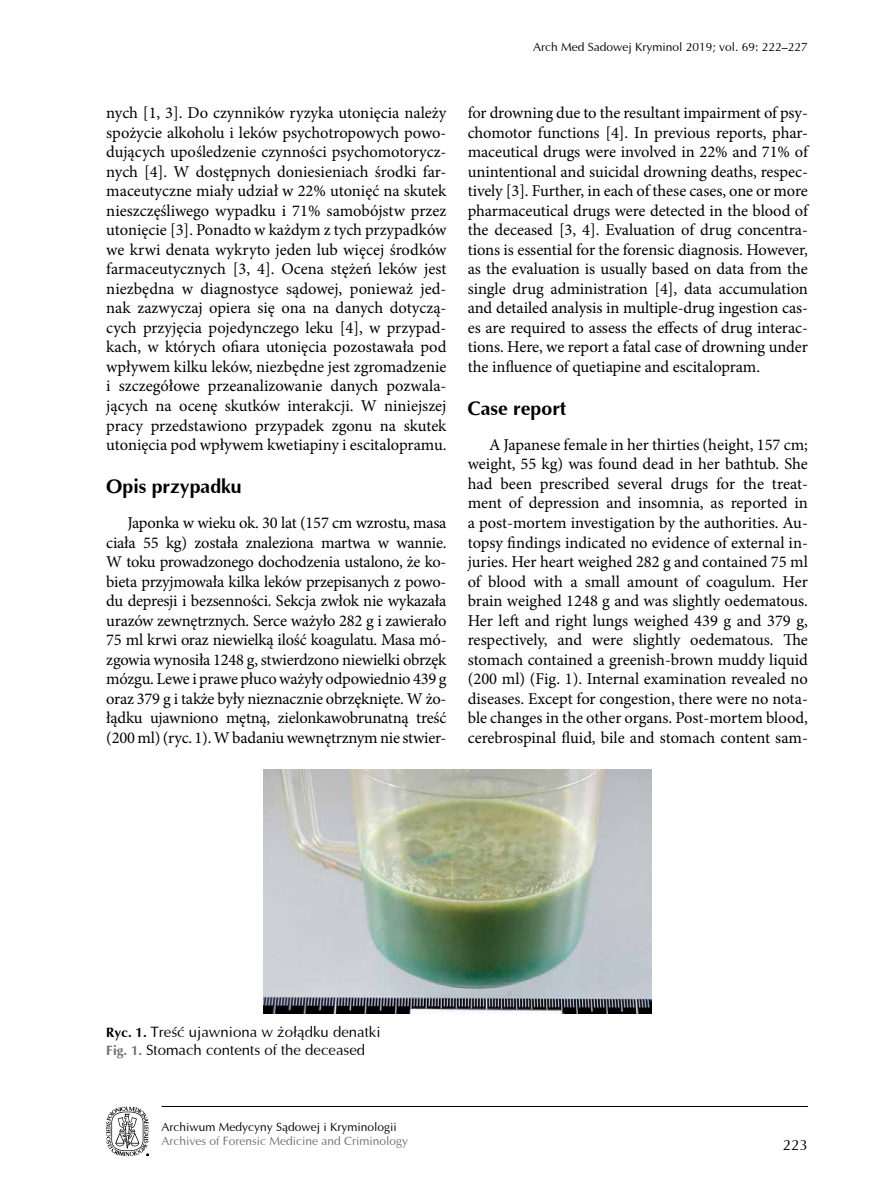
<style>
.page{position:relative;width:893px;height:1191px;background:#fff}
.page>*{position:absolute;margin:0;border:0;box-sizing:border-box;transform-origin:0 0}
.t1{font:700 19.5px "Ottawa";color:#000}
.t2{font:16.5px/19.5px "Minion Pro";letter-spacing:-.005em;color:#000;text-align:justify}
.t3{font:15px/18px "Ottawa";color:#000}
.t4{font:12px "Ottawa";color:#000}
.t5{font:12px "Ottawa";color:#6d6e71}
.s1{font-weight:700;font-size:13.5px}
.s2{font-weight:700;font-size:13.5px;color:#6d6e71}
</style>
<div class="page">
<hr style="left:162px;top:1106px;width:646px;height:1px;background:#000">
<svg style="left:106px;top:1106px;width:43px;height:50px"></svg>
<img style="left:263px;top:770px;width:388px;height:243px">
<p class="t4" style="left:533px;top:40px;width:276px">Arch Med Sadowej Kryminol 2019; vol. 69: 222–227</p>
<p class="t2" style="left:106px;top:103px;width:342px">nych [1, 3]. Do czynników ryzyka utonięcia należy spożycie alkoholu i leków psychotropowych powo&shy;dujących upośledzenie czynności psychomotorycz&shy;nych [4]. W dostępnych doniesieniach środki far&shy;maceutyczne miały udział w 22% utonięć na skutek nieszczęśliwego wypadku i 71% samobójstw przez utonięcie [3]. Ponadto w każdym z tych przypadków we krwi denata wykryto jeden lub więcej środków farmaceutycznych [3, 4]. Ocena stężeń leków jest niezbędna w diagnostyce sądowej, ponieważ jed&shy;nak zazwyczaj opiera się ona na danych dotyczą&shy;cych przyjęcia pojedynczego leku [4], w przypad&shy;kach, w których ofiara utonięcia pozostawała pod wpływem kilku leków, niezbędne jest zgromadzenie i szczegółowe przeanalizowanie danych pozwala&shy;jących na ocenę skutków interakcji. W niniejszej pracy przedstawiono przypadek zgonu na skutek utonięcia pod wpływem kwetiapiny i escitalopramu.</p>
<p class="t1" style="left:106px;top:474px;width:137px">Opis przypadku</p>
<p class="t2" style="left:106px;top:513px;width:342px;text-indent:21px">Japonka w wieku ok. 30 lat (157 cm wzrostu, masa ciała 55 kg) została znaleziona martwa w wannie.<br>W toku prowadzonego dochodzenia ustalono, że ko&shy;bieta przyjmowała kilka leków przepisanych z powo&shy;du depresji i bezsenności. Sekcja zwłok nie wykazała urazów zewnętrznych. Serce ważyło 282 g i zawierało 75 ml krwi oraz niewielką ilość koagulatu. Masa mó&shy;zgowia wynosiła 1248 g, stwierdzono niewielki obrzęk mózgu. Lewe i prawe płuco ważyły odpowiednio 439 g oraz 379 g i także były nieznacznie obrzęknięte. W żo&shy;łądku ujawniono mętną, zielonkawobrunatną treść (200 ml) (ryc. 1). W badaniu wewnętrznym nie stwier-</p>
<p class="t2" style="left:468px;top:103px;width:342px">for drowning due to the resultant impairment of psy&shy;chomotor functions [4]. In previous reports, phar&shy;maceutical drugs were involved in 22% and 71% of unintentional and suicidal drowning deaths, respec&shy;tively [3]. Further, in each of these cases, one or more pharmaceutical drugs were detected in the blood of the deceased [3, 4]. Evaluation of drug concentra&shy;tions is essential for the forensic diagnosis. However, as the evaluation is usually based on data from the single drug administration [4], data accumulation and detailed analysis in multiple-drug ingestion cas&shy;es are required to assess the effects of drug interac&shy;tions. Here, we report a fatal case of drowning under the influence of quetiapine and escitalopram.</p>
<p class="t1" style="left:468px;top:396px;width:100px">Case report</p>
<p class="t2" style="left:468px;top:435px;width:342px;text-indent:21px">A Japanese female in her thirties (height, 157 cm; weight, 55 kg) was found dead in her bathtub. She had been prescribed several drugs for the treat&shy;ment of depression and insomnia, as reported in a post-mortem investigation by the authorities. Au&shy;topsy findings indicated no evidence of external in&shy;juries. Her heart weighed 282 g and contained 75 ml of blood with a small amount of coagulum. Her brain weighed 1248 g and was slightly oedematous.<br>Her left and right lungs weighed 439 g and 379 g, respectively, and were slightly oedematous. The stomach contained a greenish-brown muddy liquid (200 ml) (Fig. 1). Internal examination revealed no diseases. Except for congestion, there were no nota&shy;ble changes in the other organs. Post-mortem blood, cerebrospinal fluid, bile and stomach content sam-</p>
<p class="t3" style="left:106px;top:1022px;width:276px"><span class="s1">Ryc. 1.</span> Treść ujawniona w żołądku denatki<br><span class="s2">Fig. 1.</span> Stomach contents of the deceased</p>
<p class="t4" style="left:162px;top:1119px;width:237px">Archiwum Medycyny Sądowej i Kryminologii</p>
<p class="t5" style="left:162px;top:1134px;width:248px">Archives of Forensic Medicine and Criminology</p>
<p class="t3" style="left:783px;top:1136px;width:27px">223</p>
</div>
